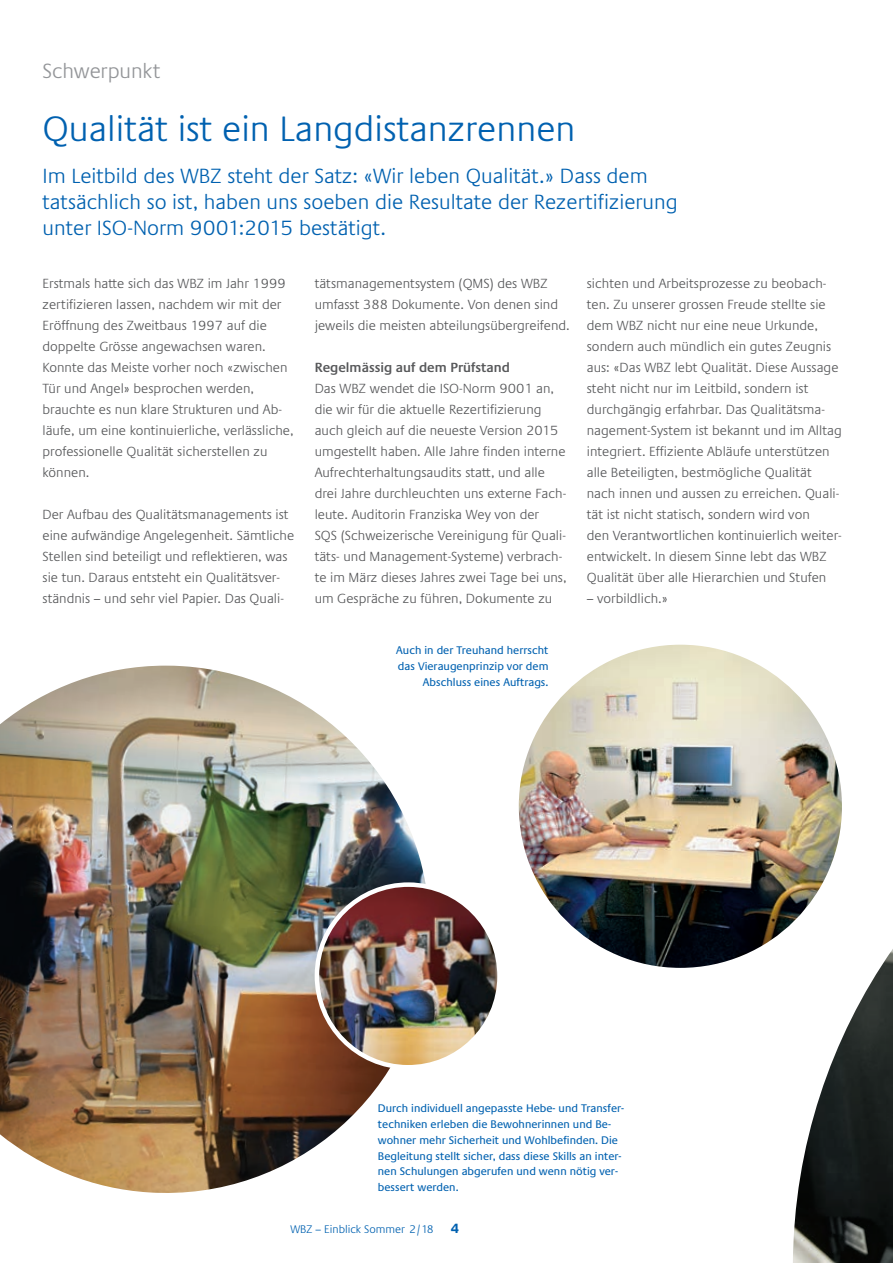
<style>
.page{position:relative;width:893px;height:1263px;background:#fff}
.page>*{position:absolute;margin:0;border:0;box-sizing:border-box;transform-origin:0 0}
.t1{font:300 36px "Praxis LT Pro";color:#0161b0}
.t2{font:300 21px/26.2px "Praxis LT Pro";color:#0161b0}
.t3{font:300 21px "Praxis LT Pro";letter-spacing:-.01em;color:#939598}
.t4{font:300 13.5px/21px "Praxis LT Pro";color:#57585a}
.t5{font:600 13.5px "Praxis LT Pro";color:#57585a}
.t6{font:700 13.5px "Praxis LT Pro";color:#0161b0}
.t7{font:11.25px/15.8px "Praxis LT Pro";color:#0161b0}
.t8{font:300 11.25px "Praxis LT Pro";color:#0161b0}
</style>
<div class="page">
<img style="left:793px;top:949px;width:100px;height:314px">
<img style="left:0;top:666px;width:426px;height:527px">
<img style="left:519px;top:645px;width:323px;height:323px;border-radius:162px">
<img style="left:316px;top:885px;width:181px;height:183px">
<div style="left:314px;top:882px;width:188px;height:188px;border:4px solid #fff;border-radius:50%"></div>
<h2 class="t3" style="left:43px;top:58px;width:119px">Schwerpunkt</h2>
<h1 class="t1" style="left:43px;top:108px;width:534px">Qualität ist ein Langdistanzrennen</h1>
<h2 class="t2" style="left:43px;top:163px;width:637px">Im Leitbild des WBZ steht der Satz: «Wir leben Qualität.» Dass dem tatsächlich so ist, haben uns soeben die Resultate der Rezertifizierung unter ISO-Norm 9001:2015 bestätigt.</h2>
<p class="t4" style="left:43px;top:273px;width:253px">Erstmals hatte sich das WBZ im Jahr 1999 zertifizieren lassen, nachdem wir mit der Eröffnung des Zweitbaus 1997 auf die doppelte Grösse angewachsen waren.<br>Konnte das Meiste vorher noch «zwischen Tür und Angel» besprochen werden, brauchte es nun klare Strukturen und Ab&shy;läufe, um eine kontinuierliche, verlässliche, professionelle Qualität sicherstellen zu können.</p>
<p class="t4" style="left:43px;top:504px;width:253px">Der Aufbau des Qualitätsmanagements ist eine aufwändige Angelegenheit. Sämtliche Stellen sind beteiligt und reflektieren, was sie tun. Daraus entsteht ein Qualitätsver&shy;ständnis – und sehr viel Papier. Das Quali-</p>
<p class="t4" style="left:315px;top:273px;width:257px">tätsmanagementsystem (QMS) des WBZ umfasst 388 Dokumente. Von denen sind jeweils die meisten abteilungsübergreifend.</p>
<p class="t5" style="left:315px;top:359px;width:197px">Regelmässig auf dem Prüfstand</p>
<p class="t4" style="left:315px;top:378px;width:254px">Das WBZ wendet die ISO-Norm 9001 an, die wir für die aktuelle Rezertifizierung auch gleich auf die neueste Version 2015 umgestellt haben. Alle Jahre finden interne Aufrechterhaltungsaudits statt, und alle drei Jahre durchleuchten uns externe Fach&shy;leute. Auditorin Franziska Wey von der<br>SQS (Schweizerische Vereinigung für Quali&shy;täts- und Management-Systeme) verbrach&shy;te im März dieses Jahres zwei Tage bei uns, um Gespräche zu führen, Dokumente zu</p>
<p class="t7" style="left:396px;top:642px;width:154px;text-align:right">Auch in der Treuhand herrscht das Vieraugenprinzip vor dem<br>Abschluss eines Auftrags.</p>
<p class="t4" style="left:587px;top:273px;width:257px">sichten und Arbeitsprozesse zu beobach&shy;ten. Zu unserer grossen Freude stellte sie dem WBZ nicht nur eine neue Urkunde, sondern auch mündlich ein gutes Zeugnis aus: «Das WBZ lebt Qualität. Diese Aussage steht nicht nur im Leitbild, sondern ist durchgängig erfahrbar. Das Qualitätsma&shy;nagement-System ist bekannt und im Alltag integriert. Effiziente Abläufe unterstützen alle Beteiligten, bestmögliche Qualität nach innen und aussen zu erreichen. Quali&shy;tät ist nicht statisch, sondern wird von<br>den Verantwortlichen kontinuierlich weiter&shy;entwickelt. In diesem Sinne lebt das WBZ Qualität über alle Hierarchien und Stufen</p>
<p class="t4" style="left:587px;top:588px;width:83px">– vorbildlich.»</p>
<p class="t7" style="left:378px;top:1100px;width:248px">Durch individuell angepasste Hebe- und Transfer&shy;techniken erleben die Bewohnerinnen und Be&shy;wohner mehr Sicherheit und Wohlbefinden. Die Begleitung stellt sicher, dass diese Skills an inter&shy;nen Schulungen abgerufen und wenn nötig ver&shy;bessert werden.</p>
<p class="t8" style="left:290px;top:1222px;width:145px">WBZ – Einblick Sommer 2/18</p>
<p class="t6" style="left:451px;top:1220px;width:10px">4</p>
</div>
